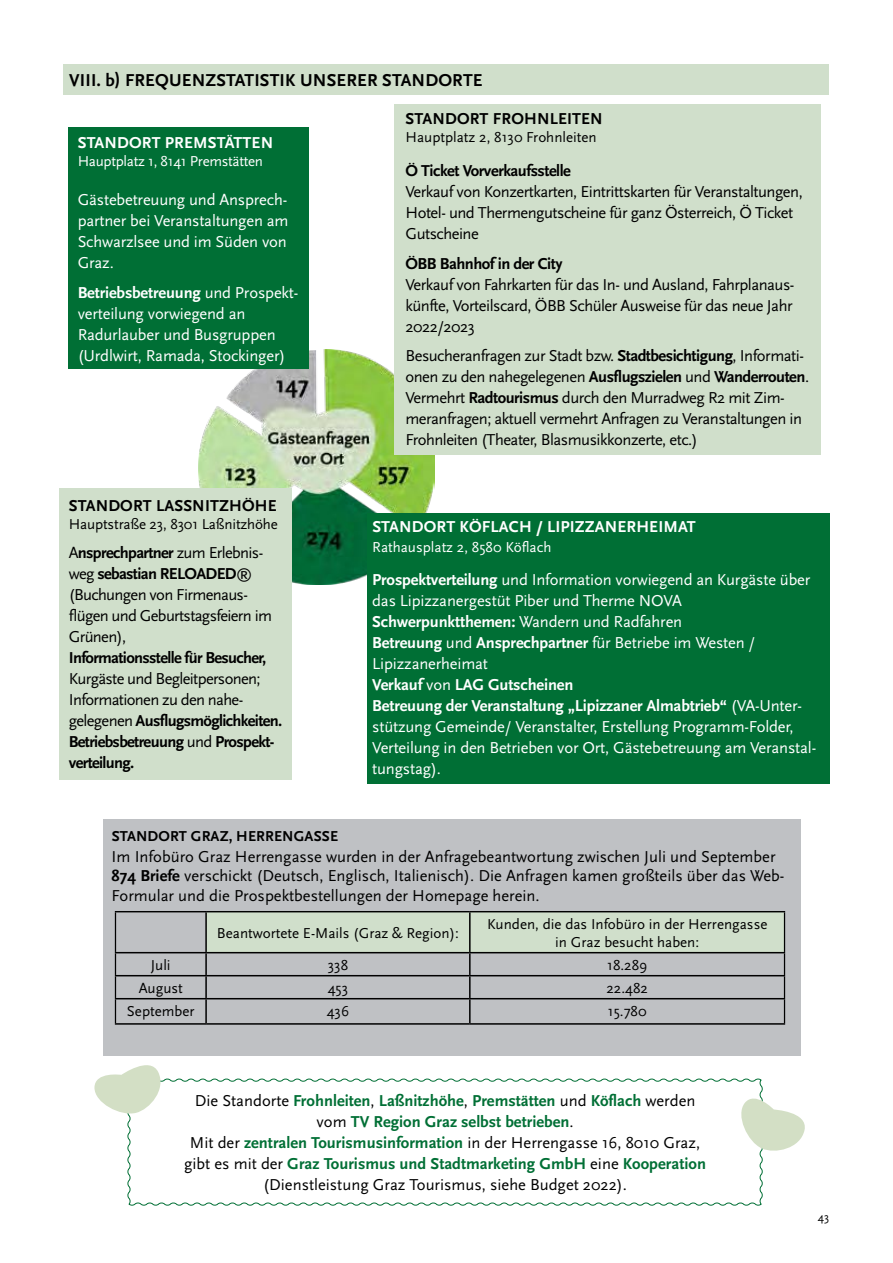
<style>
.page{position:relative;width:893px;height:1263px;background:#fff}
.page>*{position:absolute;margin:0;border:0;box-sizing:border-box;transform-origin:0 0}
.t1{font:700 18px "Scala Sans OT";letter-spacing:.01em;color:#000}
.t2{font:16.5px/21px "Scala Sans OT";letter-spacing:-.03em;color:#000}
.t3{font:16.5px/21px "Scala Sans OT";letter-spacing:-.01em;color:#fff}
.t4{font:700 16.5px/21px "Scala Sans OT";color:#006f35;text-align:center}
.t5{font:16.5px/19.5px "Scala Sans OT";color:#000}
.t6{font:700 16.5px "Scala Sans OT";letter-spacing:-.03em;color:#000}
.t7{font:700 16.5px "Scala Sans OT";letter-spacing:.01em;color:#fff}
.t8{font:700 16.5px "Scala Sans OT";letter-spacing:.01em;color:#000}
.t9{font:15px/18px "Scala Sans OT";color:#000;text-align:center}
.t10{font:15px "Scala Sans OT";letter-spacing:-.02em;color:#fff}
.t11{font:15px "Scala Sans OT";color:#fff}
.t12{font:700 15px "Scala Sans OT";letter-spacing:.01em;color:#000}
.t13{font:12px "Scala Sans OT";color:#000}
.s1{font-weight:700}
.s2{font-weight:400;color:#000}
</style>
<div class="page">
<svg style="left:127px;top:1078px;width:636px;height:128px"></svg>
<div style="left:64px;top:64px;width:765px;height:30px;background:#d0dfcb"></div>
<svg style="left:735px;top:1090px;width:70px;height:64px"></svg>
<img style="left:199px;top:350px;width:236px;height:235px">
<div style="left:394px;top:104px;width:427px;height:351px;background:#d0dfcb"></div>
<div style="left:60px;top:488px;width:232px;height:291px;background:#d0dfcb"></div>
<div style="left:367px;top:513px;width:462px;height:270px;background:#006f35"></div>
<div style="left:103px;top:820px;width:697px;height:236px;background:#bfc1c4"></div>
<hr style="left:205px;top:912px;width:2px;height:40px;background:#000">
<hr style="left:115px;top:952px;width:91px;height:1px;background:#000">
<hr style="left:205px;top:953px;width:2px;height:22px;background:#000">
<hr style="left:115px;top:975px;width:91px;height:1px;background:#000">
<hr style="left:205px;top:976px;width:2px;height:22px;background:#000">
<hr style="left:115px;top:998px;width:91px;height:1px;background:#000">
<hr style="left:205px;top:999px;width:2px;height:24px;background:#000">
<svg style="left:206px;top:912px;width:578px;height:111px"></svg>
<hr style="left:115px;top:1023px;width:91px;height:2px;background:#000">
<hr style="left:206px;top:1023px;width:264px;height:2px;background:#000">
<hr style="left:470px;top:1023px;width:315px;height:2px;background:#000">
<div style="left:112px;top:908px;width:676px;height:135px;border:3px solid #bfc1c4"></div>
<svg style="left:94px;top:1065px;width:73px;height:52px"></svg>
<div style="left:68px;top:128px;width:241px;height:241px;background:#006f35"></div>
<p class="t1" style="left:69px;top:70px;width:415px">VIII. b) FREQUENZSTATISTIK UNSERER STANDORTE</p>
<p class="t7" style="left:78px;top:134px;width:197px">STANDORT PREMSTÄTTEN</p>
<p class="t10" style="left:78px;top:153px;width:187px">Hauptplatz 1, 8141 Premstätten</p>
<p class="t3" style="left:78px;top:190px;width:212px;text-align:justify">Gästebetreuung und Ansprech&shy;partner bei Veranstaltungen am Schwarzlsee und im Süden von Graz.</p>
<p class="t3" style="left:78px;top:282px;width:222px"><span class="s1">Betriebsbetreuung</span> und Prospekt&shy;verteilung vorwiegend an<br>Radurlauber und Busgruppen (Urdlwirt, Ramada, Stockinger)</p>
<p class="t8" style="left:69px;top:496px;width:209px">STANDORT LASSNITZHÖHE</p>
<p class="t9" style="left:69px;top:515px;width:211px">Hauptstraße 23, 8301 Laßnitzhöhe</p>
<p class="t2" style="left:69px;top:543px;width:205px">A<span class="s1">nsprechpartner</span> zum Erlebnis&shy;weg <span class="s1">sebastian RELOADED</span>® (Buchungen von Firmenaus&shy;flügen und Geburtstagsfeiern im<br>Grünen),</p>
<p class="t6" style="left:69px;top:649px;width:199px">Informationsstelle für Besucher,</p>
<p class="t2" style="left:69px;top:669px;width:215px">Kurgäste und Begleitpersonen;<br>Informationen zu den nahe&shy;gelegenen <span class="s1">Ausflugsmöglichkeiten.<br>Betriebsbetreuung</span> und <span class="s1">Prospekt&shy;verteilung.</span></p>
<p class="t12" style="left:112px;top:827px;width:228px">STANDORT GRAZ, HERRENGASSE</p>
<p class="t8" style="left:406px;top:110px;width:199px">STANDORT FROHNLEITEN</p>
<p class="t9" style="left:405px;top:129px;width:193px">Hauptplatz 2, 8130 Frohnleiten</p>
<p class="t6" style="left:405px;top:162px;width:167px">Ö Ticket Vorverkaufsstelle</p>
<p class="t2" style="left:405px;top:182px;width:399px">Verkauf von Konzertkarten, Eintrittskarten für Veranstaltungen,<br>Hotel- und Thermengutscheine für ganz Österreich, Ö Ticket<br>Gutscheine</p>
<p class="t6" style="left:405px;top:254px;width:158px">ÖBB Bahnhof in der City</p>
<p class="t2" style="left:405px;top:274px;width:390px;text-align:justify">Verkauf von Fahrkarten für das In- und Ausland, Fahrplanaus&shy;künfte, Vorteilscard, ÖBB Schüler Ausweise für das neue Jahr 2022/2023</p>
<p class="t2" style="left:405px;top:346px;width:405px">Besucheranfragen zur Stadt bzw. <span class="s1">Stadtbesichtigung</span>, Informati&shy;onen zu den nahegelegenen <span class="s1">Ausflugszielen</span> und <span class="s1">Wanderrouten</span>.<br>Vermehrt <span class="s1">Radtourismus</span> durch den Murradweg R2 mit Zim&shy;meranfragen; aktuell vermehrt Anfragen zu Veranstaltungen in Frohnleiten (Theater, Blasmusikkonzerte, etc.)</p>
<p class="t7" style="left:372px;top:517px;width:325px">STANDORT KÖFLACH / LIPIZZANERHEIMAT</p>
<p class="t11" style="left:372px;top:538px;width:181px">Rathausplatz 2, 8580 Köflach</p>
<p class="t3" style="left:372px;top:570px;width:445px"><span class="s1">Prospektverteilung</span> und Information vorwiegend an Kurgäste über das Lipizzanergestüt Piber und Therme NOVA <span class="s1">Schwerpunktthemen:</span> Wandern und Radfahren<br><span class="s1">Betreuung</span> und <span class="s1">Ansprechpartner</span> für Betriebe im Westen / Lipizzanerheimat<br><span class="s1">Verkauf</span> von <span class="s1">LAG Gutscheinen<br>Betreuung der Veranstaltung „Lipizzaner Almabtrieb“</span> (VA-Unter&shy;stützung Gemeinde/ Veranstalter, Erstellung Programm-Folder, Verteilung in den Betrieben vor Ort, Gästebetreuung am Veranstal&shy;tungstag).</p>
<p class="t5" style="left:112px;top:847px;width:674px">Im Infobüro Graz Herrengasse wurden in der Anfragebeantwortung zwischen Juli und September<br><span class="s1">874 Briefe</span> verschickt (Deutsch, Englisch, Italienisch). Die Anfragen kamen großteils über das Web-<br>Formular und die Prospektbestellungen der Homepage herein.</p>
<p class="t9" style="left:217px;top:924px;width:243px">Beantwortete E-Mails (Graz &amp; Region):</p>
<p class="t9" style="left:487px;top:915px;width:282px">Kunden, die das Infobüro in der Herrengasse in Graz besucht haben:</p>
<p class="t9" style="left:151px;top:956px;width:21px">Juli</p>
<p class="t9" style="left:328px;top:956px;width:22px">338</p>
<p class="t9" style="left:607px;top:956px;width:42px">18.289</p>
<p class="t9" style="left:139px;top:979px;width:46px">August</p>
<p class="t9" style="left:328px;top:979px;width:22px">453</p>
<p class="t9" style="left:607px;top:979px;width:43px">22.482</p>
<p class="t9" style="left:127px;top:1002px;width:69px">September</p>
<p class="t9" style="left:327px;top:1002px;width:24px">436</p>
<p class="t9" style="left:608px;top:1002px;width:40px">15.780</p>
<p class="t4" style="left:184px;top:1090px;width:523px"><span class="s2">Die Standorte</span> Frohnleiten<span class="s2">,</span> Laßnitzhöhe<span class="s2">,</span> Premstätten <span class="s2">und</span> Köflach <span class="s2">werden vom</span> TV Region Graz selbst betrieben<span class="s2">.<br>Mit der</span> zentralen Tourismusinformation <span class="s2">in der Herrengasse 16, 8010 Graz, gibt es mit der</span> Graz Tourismus und Stadtmarketing GmbH <span class="s2">eine</span> Kooperation <span class="s2">(Dienstleistung Graz Tourismus, siehe Budget 2022).</span></p>
<p class="t13" style="left:818px;top:1210px;width:13px">43</p>
</div>
